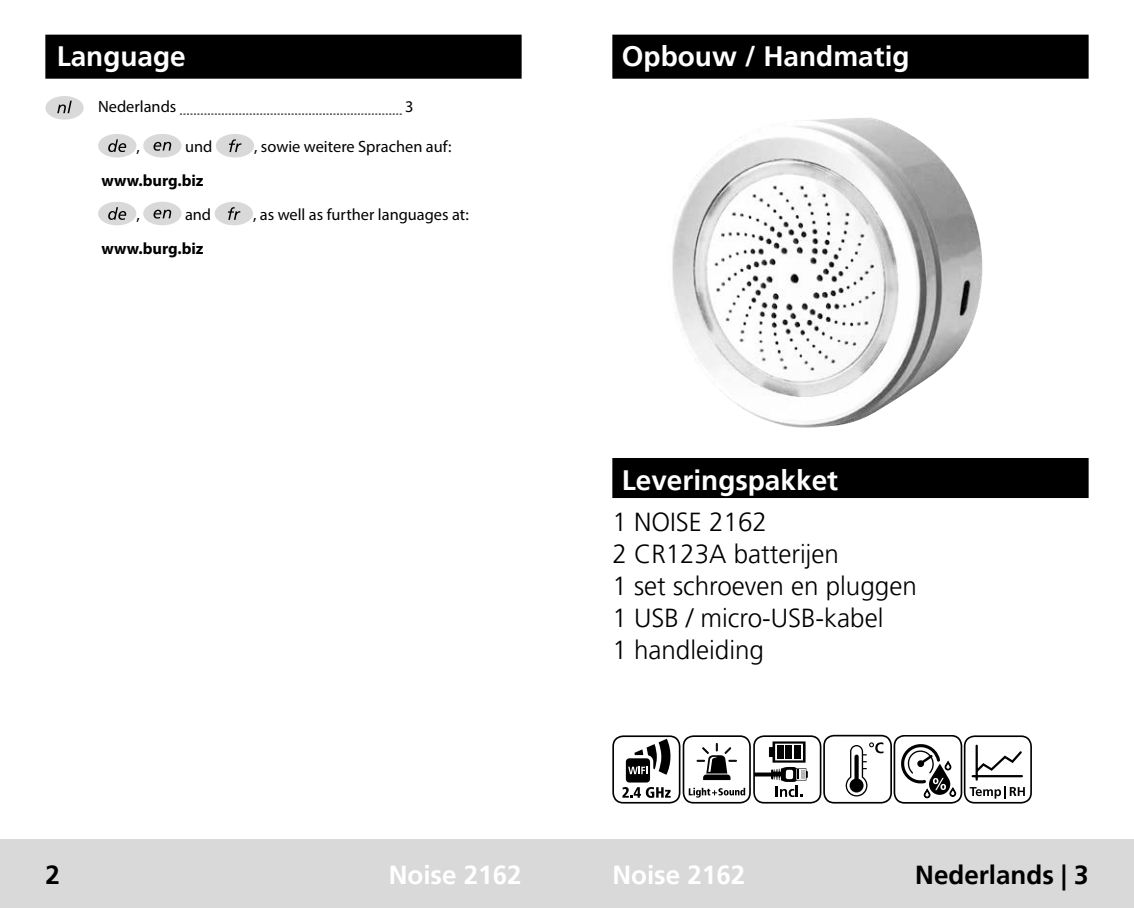
<style>
.page{position:relative;width:1134px;height:908px;background:#fff}
.page>*{position:absolute;margin:0;border:0;box-sizing:border-box;transform-origin:0 0}
.t1{font:700 28px "Frutiger LT Pro";color:#fff}
.t2{font:300 26px/32px "Frutiger LT Pro";color:#000}
.t3{font:700 26px "Frutiger LT Pro";color:#fff}
.t4{font:700 26px "Frutiger LT Pro";color:#000}
.t5{font:16.4px "Myriad Pro";color:#000}
.t6{font:700 16.4px "Myriad Pro";color:#000}
</style>
<div class="page">
<div style="left:0;top:839px;width:567px;height:68px;background:#d9d9d9"></div>
<div style="left:567px;top:839px;width:567px;height:68px;background:#d9d9d9"></div>
<div style="left:45px;top:35px;width:477px;height:44px;background:#000"></div>
<svg style="left:180px;top:113px;width:222px;height:2px"></svg>
<div style="left:98px;top:134px;width:38px;height:23px;background:#d9d9d9;border-radius:50%"></div>
<svg style="left:108px;top:139px;width:18px;height:13px"></svg>
<div style="left:143px;top:134px;width:39px;height:23px;background:#d9d9d9;border-radius:50%"></div>
<svg style="left:154px;top:142px;width:17px;height:9px"></svg>
<div style="left:216px;top:134px;width:38px;height:23px;background:#d9d9d9;border-radius:50%"></div>
<svg style="left:229px;top:139px;width:13px;height:13px"></svg>
<div style="left:98px;top:202px;width:38px;height:23px;background:#d9d9d9;border-radius:50%"></div>
<svg style="left:108px;top:207px;width:18px;height:13px"></svg>
<div style="left:143px;top:202px;width:39px;height:23px;background:#d9d9d9;border-radius:50%"></div>
<svg style="left:154px;top:209px;width:17px;height:9px"></svg>
<div style="left:215px;top:202px;width:38px;height:23px;background:#d9d9d9;border-radius:50%"></div>
<svg style="left:228px;top:207px;width:12px;height:13px"></svg>
<div style="left:45px;top:96px;width:39px;height:24px;background:#d9d9d9;border-radius:50%"></div>
<svg style="left:57px;top:101px;width:15px;height:12px"></svg>
<div style="left:612px;top:458px;width:477px;height:40px;background:#000"></div>
<img style="left:672px;top:117px;width:311px;height:310px">
<div style="left:612px;top:735px;width:68px;height:68px;border:2px solid #000;border-radius:10px"></div>
<div style="left:624px;top:756px;width:28px;height:27px;background:#000;border-radius:5px"></div>
<div style="left:623px;top:754px;width:30px;height:31px;border:3px solid #fff;border-radius:5px"></div>
<svg style="left:628px;top:738px;width:43px;height:36px"></svg>
<svg style="left:622px;top:787px;width:49px;height:10px"></svg>
<svg style="left:683px;top:734px;width:349px;height:69px"></svg>
<div style="left:612px;top:35px;width:477px;height:44px;background:#000"></div>
<p class="t1" style="left:57px;top:40px;width:131px">Language</p>
<p class="t5" style="left:98px;top:97px;width:80px">Nederlands</p>
<p class="t5" style="left:405px;top:97px;width:10px">3</p>
<p class="t5" style="left:136px;top:136px;width:5px">,</p>
<p class="t5" style="left:185px;top:136px;width:29px">und</p>
<p class="t5" style="left:254px;top:136px;width:199px">, sowie weitere Sprachen auf:</p>
<p class="t6" style="left:101px;top:169px;width:104px">www.burg.biz</p>
<p class="t5" style="left:136px;top:204px;width:5px">,</p>
<p class="t5" style="left:185px;top:204px;width:28px">and</p>
<p class="t5" style="left:253px;top:204px;width:217px">, as well as further languages at:</p>
<p class="t6" style="left:101px;top:237px;width:104px">www.burg.biz</p>
<p class="t1" style="left:622px;top:40px;width:289px">Opbouw / Handmatig</p>
<p class="t1" style="left:622px;top:463px;width:218px">Leveringspakket</p>
<p class="t2" style="left:612px;top:506px;width:306px">1 NOISE 2162<br>2 CR123A batterijen<br>1 set schroeven en pluggen<br>1 USB / micro-USB-kabel<br>1 handleiding</p>
<p class="t4" style="left:45px;top:859px;width:16px">2</p>
<p class="t3" style="left:389px;top:859px;width:134px">Noise 2162</p>
<p class="t3" style="left:612px;top:859px;width:134px">Noise 2162</p>
<p class="t4" style="left:915px;top:859px;width:175px">Nederlands | 3</p>
</div>
